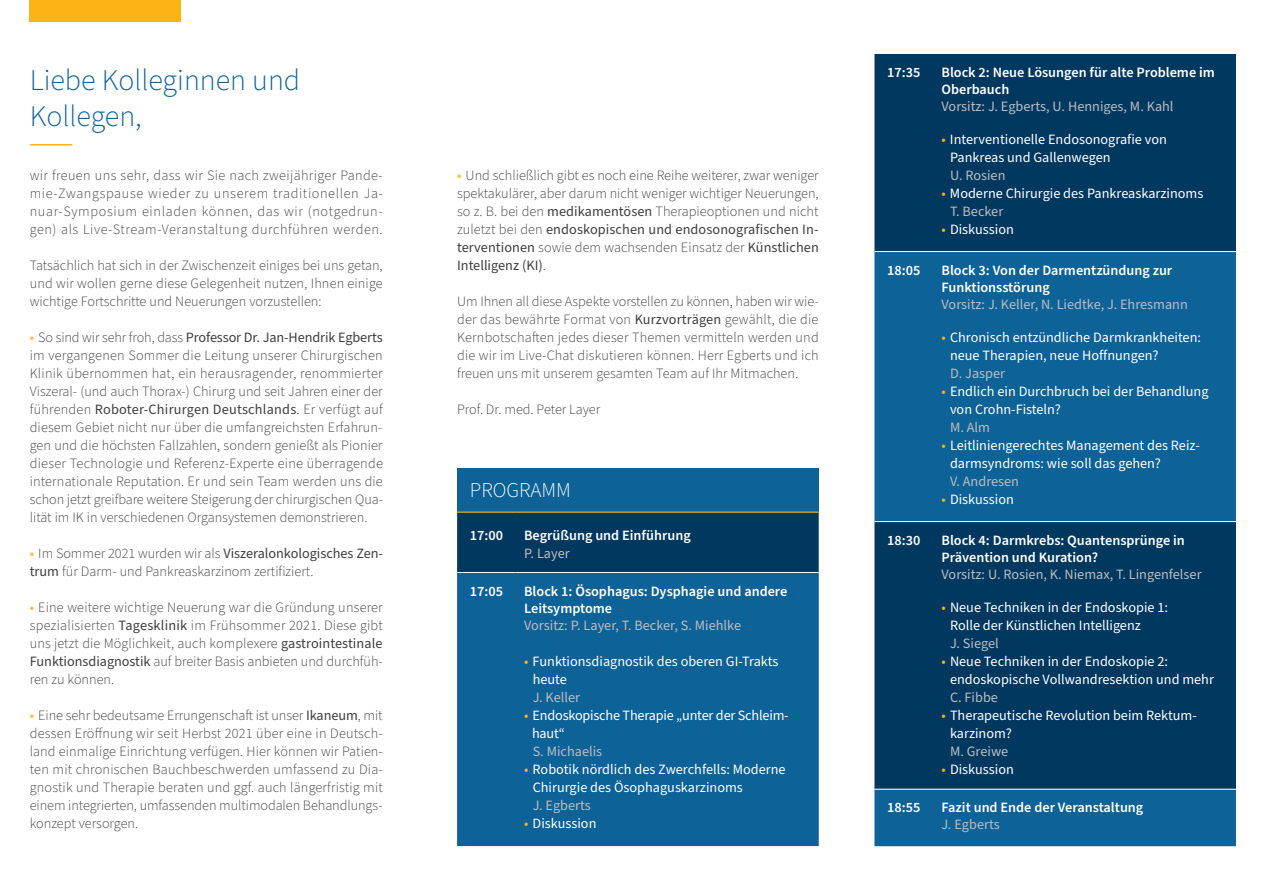
<style>
.page{position:relative;width:1263px;height:893px;background:#fff}
.page>*{position:absolute;margin:0;border:0;box-sizing:border-box;transform-origin:0 0}
.t1{font:300 30px/36px "Source Sans Pro";color:#0d6297}
.t2{font:300 21px "Source Sans Pro";color:#fff}
.t3{font:300 14.25px/18px "Source Sans Pro";color:#3e3e3f;text-align:justify}
.t4{font:14.25px/18px "Source Sans Pro";color:#fff}
.t5{font:600 14.25px/17.1px "Source Sans Pro";color:#fff}
.t6{font:14.25px "Source Sans Pro";color:#bcbdc0}
.s1{font-weight:400;color:#fdb931}
.s2{font-weight:400}
.s3{color:#fbb316}
.s4{color:#bcbdc0}
</style>
<div class="page">
<div style="left:30px;top:0;width:151px;height:21px;background:#fbb316"></div>
<hr style="left:30px;top:144px;width:42px;height:2px;background:#fbb316">
<div style="left:457px;top:468px;width:362px;height:44px;background:#0d6297"></div>
<div style="left:457px;top:513px;width:362px;height:59px;background:#003860"></div>
<div style="left:457px;top:573px;width:362px;height:273px;background:#0d6297"></div>
<hr style="left:457px;top:512px;width:59px;height:1px;background:#fbb316">
<hr style="left:516px;top:512px;width:303px;height:1px;background:#fbb316">
<div style="left:874px;top:54px;width:362px;height:735px;background:#003860"></div>
<div style="left:874px;top:252px;width:362px;height:269px;background:#0d6297"></div>
<div style="left:874px;top:790px;width:362px;height:56px;background:#0d6297"></div>
<hr style="left:874px;top:251px;width:59px;height:1px;background:#fff">
<hr style="left:933px;top:251px;width:303px;height:1px;background:#fff">
<hr style="left:874px;top:521px;width:59px;height:1px;background:#fff">
<hr style="left:933px;top:521px;width:303px;height:1px;background:#fff">
<h1 class="t1" style="left:30px;top:63px;width:272px">Liebe Kolleginnen und<br>Kollegen,</h1>
<p class="t3" style="left:30px;top:167px;width:355px">wir freuen uns sehr, dass wir Sie nach zweijähriger Pande&shy;mie-Zwangspause wieder zu unserem traditionellen Ja&shy;nuar-Symposium einladen können, das wir (notgedrun&shy;gen) als Live-Stream-Veranstaltung durchführen werden.</p>
<p class="t3" style="left:30px;top:257px;width:354px">Tatsächlich hat sich in der Zwischenzeit einiges bei uns getan, und wir wollen gerne diese Gelegenheit nutzen, Ihnen einige wichtige Fortschritte und Neuerungen vorzustellen:</p>
<p class="t3" style="left:30px;top:329px;width:355px"><span class="s1">•</span> So sind wir sehr froh, dass <span class="s2">Professor Dr. Jan-Hendrik Egberts </span>im vergangenen Sommer die Leitung unserer Chirurgischen Klinik übernommen hat, ein herausragender, renommierter Viszeral- (und auch Thorax-) Chirurg und seit Jahren einer der führenden <span class="s2">Roboter-Chirurgen Deutschlands</span>. Er verfügt auf diesem Gebiet nicht nur über die umfangreichsten Erfahrun&shy;gen und die höchsten Fallzahlen, sondern genießt als Pionier dieser Technologie und Referenz-Experte eine überragende internationale Reputation. Er und sein Team werden uns die schon jetzt greifbare weitere Steigerung der chirurgischen Qua&shy;lität im IK in verschiedenen Organsystemen demonstrieren.</p>
<p class="t3" style="left:30px;top:545px;width:355px"><span class="s1">•</span> Im Sommer 2021 wurden wir als <span class="s2">Viszeralonkologisches Zen&shy;trum</span> für Darm- und Pankreaskarzinom zertifiziert.</p>
<p class="t3" style="left:30px;top:599px;width:355px"><span class="s1">•</span> Eine weitere wichtige Neuerung war die Gründung unserer spezialisierten <span class="s2">Tagesklinik</span> im Frühsommer 2021. Diese gibt uns jetzt die Möglichkeit, auch komplexere <span class="s2">gastrointestinale Funktionsdiagnostik</span> auf breiter Basis anbieten und durchfüh&shy;ren zu können.</p>
<p class="t3" style="left:30px;top:707px;width:355px"><span class="s1">•</span> Eine sehr bedeutsame Errungenschaft ist unser <span class="s2">Ikaneum</span>, mit dessen Eröffnung wir seit Herbst 2021 über eine in Deutsch&shy;land einmalige Einrichtung verfügen. Hier können wir Patien&shy;ten mit chronischen Bauchbeschwerden umfassend zu Dia&shy;gnostik und Therapie beraten und ggf. auch längerfristig mit einem integrierten, umfassenden multimodalen Behandlungs&shy;konzept versorgen.</p>
<p class="t3" style="left:457px;top:167px;width:363px"><span class="s1">•</span> Und schließlich gibt es noch eine Reihe weiterer, zwar weniger spektakulärer, aber darum nicht weniger wichtiger Neuerungen, so z. B. bei den <span class="s2">medikamentösen</span> Therapieoptionen und nicht zuletzt bei den <span class="s2">endoskopischen und endosonografischen In&shy;terventionen</span> sowie dem wachsenden Einsatz der <span class="s2">Künstlichen Intelligenz (KI)</span>.</p>
<p class="t3" style="left:457px;top:293px;width:363px">Um Ihnen all diese Aspekte vorstellen zu können, haben wir wie&shy;der das bewährte Format von <span class="s2">Kurzvorträgen</span> gewählt, die die Kernbotschaften jedes dieser Themen vermitteln werden und die wir im Live-Chat diskutieren können. Herr Egberts und ich freuen uns mit unserem gesamten Team auf Ihr Mitmachen.</p>
<p class="t3" style="left:457px;top:401px;width:145px">Prof. Dr. med. Peter Layer</p>
<h2 class="t2" style="left:470px;top:476px;width:103px">PROGRAMM</h2>
<p class="t5" style="left:470px;top:527px;width:35px">17:00</p>
<p class="t5" style="left:524px;top:527px;width:168px">Begrüßung und Einführung</p>
<p class="t6" style="left:524px;top:544px;width:47px">P. Layer</p>
<p class="t5" style="left:470px;top:583px;width:35px">17:05</p>
<p class="t5" style="left:524px;top:583px;width:265px">Block 1: Ösophagus: Dysphagie und andere<br>Leitsymptome</p>
<p class="t6" style="left:524px;top:615px;width:218px">Vorsitz: P. Layer, T. Becker, S. Miehlke</p>
<p class="t4" style="left:533px;top:653px;width:247px;text-indent:-9px"><span class="s3">•</span> Funktionsdiagnostik des oberen GI-Trakts heute</p>
<p class="t6" style="left:533px;top:688px;width:49px">J. Keller</p>
<p class="t4" style="left:532px;top:707px;width:258px;text-indent:-8px"><span class="s3">•</span> Endoskopische Therapie „unter der Schleim&shy;haut“</p>
<p class="t6" style="left:533px;top:742px;width:71px">S. Michaelis</p>
<p class="t4" style="left:533px;top:761px;width:254px;text-indent:-9px"><span class="s3">•</span> Robotik nördlich des Zwerchfells: Moderne<br>Chirurgie des Ösophaguskarzinoms</p>
<p class="t6" style="left:533px;top:796px;width:60px">J. Egberts</p>
<p class="t4" style="left:524px;top:815px;width:74px"><span class="s3">•</span> Diskussion</p>
<p class="t5" style="left:887px;top:64px;width:35px">17:35</p>
<p class="t5" style="left:941px;top:64px;width:275px">Block 2: Neue Lösungen für alte Probleme im<br>Oberbauch</p>
<p class="t6" style="left:941px;top:97px;width:234px">Vorsitz: J. Egberts, U. Henniges, M. Kahl</p>
<p class="t4" style="left:950px;top:131px;width:218px;text-indent:-9px"><span class="s3">•</span> Interventionelle Endosonografie von<br>Pankreas und Gallenwegen</p>
<p class="t6" style="left:950px;top:166px;width:57px">U. Rosien</p>
<p class="t4" style="left:950px;top:185px;width:255px;text-indent:-9px"><span class="s3">•</span> Moderne Chirurgie des Pankreaskarzinoms<br><span class="s4">T. Becker</span></p>
<p class="t4" style="left:941px;top:221px;width:74px"><span class="s3">•</span> Diskussion</p>
<p class="t5" style="left:887px;top:262px;width:35px">18:05</p>
<p class="t5" style="left:941px;top:262px;width:232px">Block 3: Von der Darmentzündung zur<br>Funktionsstörung</p>
<p class="t6" style="left:941px;top:295px;width:248px">Vorsitz: J. Keller, N. Liedtke, J. Ehresmann</p>
<p class="t4" style="left:950px;top:329px;width:252px;text-indent:-9px"><span class="s3">•</span> Chronisch entzündliche Darmkrankheiten: neue Therapien, neue Hoffnungen?</p>
<p class="t6" style="left:950px;top:364px;width:57px">D. Jasper</p>
<p class="t4" style="left:950px;top:383px;width:260px;text-indent:-9px"><span class="s3">•</span> Endlich ein Durchbruch bei der Behandlung von Crohn-Fisteln?</p>
<p class="t6" style="left:950px;top:418px;width:41px">M. Alm</p>
<p class="t4" style="left:950px;top:437px;width:251px;text-indent:-9px"><span class="s3">•</span> Leitliniengerechtes Management des Reiz&shy;darmsyndroms: wie soll das gehen?</p>
<p class="t6" style="left:950px;top:472px;width:71px">V. Andresen</p>
<p class="t4" style="left:941px;top:491px;width:74px"><span class="s3">•</span> Diskussion</p>
<p class="t5" style="left:887px;top:532px;width:35px">18:30</p>
<p class="t5" style="left:941px;top:532px;width:245px">Block 4: Darmkrebs: Quantensprünge in<br>Prävention und Kuration?</p>
<p class="t6" style="left:941px;top:565px;width:262px">Vorsitz: U. Rosien, K. Niemax, T. Lingenfelser</p>
<p class="t4" style="left:950px;top:599px;width:220px;text-indent:-9px"><span class="s3">•</span> Neue Techniken in der Endoskopie 1:<br>Rolle der Künstlichen Intelligenz</p>
<p class="t6" style="left:950px;top:634px;width:50px">J. Siegel</p>
<p class="t4" style="left:950px;top:653px;width:265px;text-indent:-9px"><span class="s3">•</span> Neue Techniken in der Endoskopie 2: endoskopische Vollwandresektion und mehr</p>
<p class="t6" style="left:950px;top:688px;width:49px">C. Fibbe</p>
<p class="t4" style="left:950px;top:707px;width:248px;text-indent:-9px"><span class="s3">•</span> Therapeutische Revolution beim Rektum&shy;karzinom?</p>
<p class="t6" style="left:950px;top:742px;width:60px">M. Greiwe</p>
<p class="t4" style="left:941px;top:761px;width:74px"><span class="s3">•</span> Diskussion</p>
<p class="t5" style="left:887px;top:799px;width:35px">18:55</p>
<p class="t5" style="left:941px;top:799px;width:203px">Fazit und Ende der Veranstaltung</p>
<p class="t6" style="left:941px;top:815px;width:60px">J. Egberts</p>
</div>
